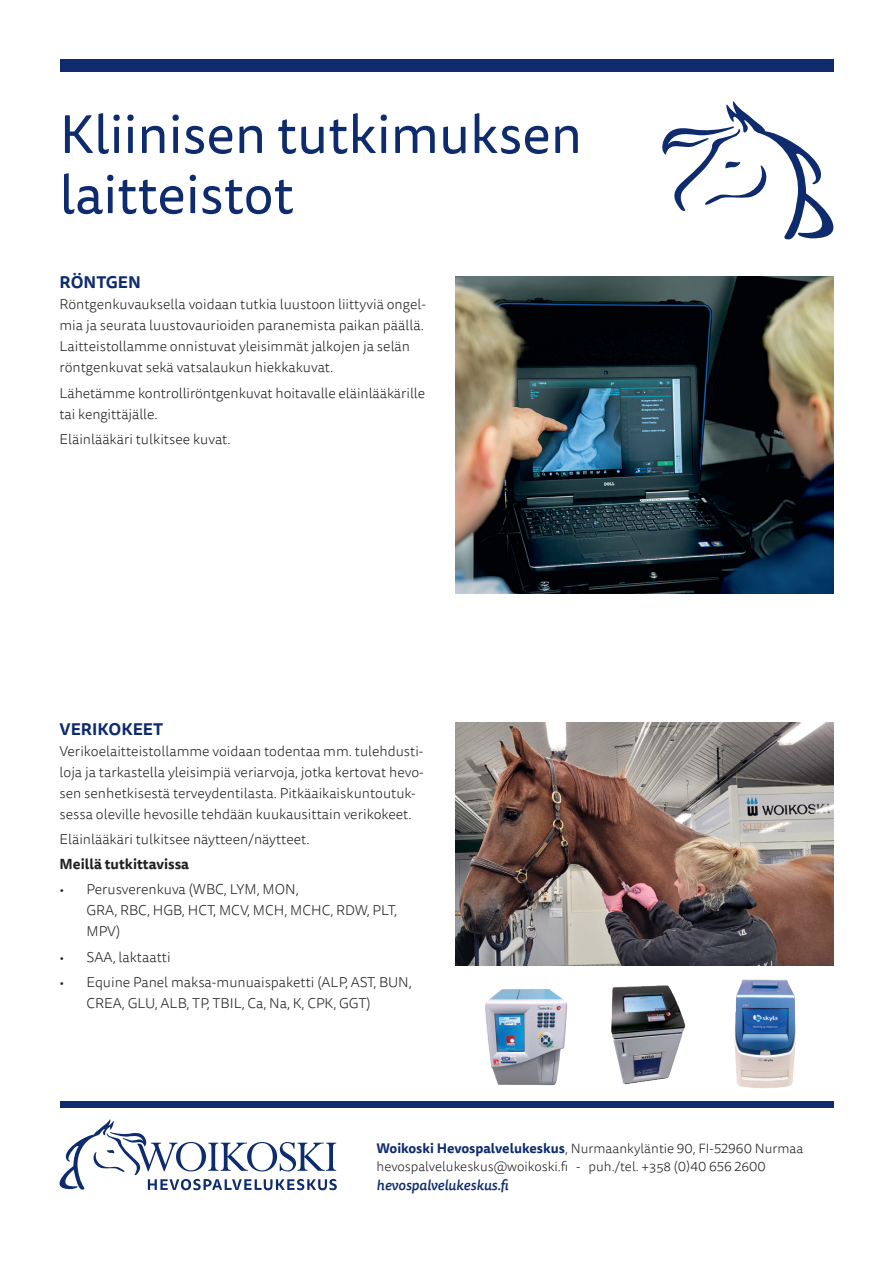
<style>
.page{position:relative;width:893px;height:1263px;background:#fff}
.page>*{position:absolute;margin:0;border:0;box-sizing:border-box;transform-origin:0 0}
.t1{font:54px/60.2px "Tisa Sans Pro";color:#0d2b6d}
.t2{font:700 16.5px "Tisa Sans Pro";color:#0d2b6d}
.t3{font:300 14.25px/21px "Tisa Sans Pro";color:#231f20}
.t4{font:italic 500 14.25px "Tisa Sans Pro";color:#0d2b6d}
.t5{font:700 14.25px "Tisa Sans Pro";color:#231f20}
.t6{font:300 13.5px/18px "Tisa Sans Pro";color:#231f20}
.s1{font-weight:700;color:#0d2b6d}
</style>
<div class="page">
<div style="left:60px;top:60px;width:773px;height:12px;background:#0d2b6d"></div>
<div style="left:60px;top:1101px;width:773px;height:6px;background:#0d2b6d"></div>
<svg style="left:59px;top:1119px;width:278px;height:72px"></svg>
<svg style="left:662px;top:101px;width:172px;height:139px"></svg>
<img style="left:455px;top:276px;width:378px;height:317px">
<img style="left:485px;top:989px;width:83px;height:97px">
<img style="left:611px;top:985px;width:75px;height:100px">
<img style="left:734px;top:979px;width:62px;height:109px">
<img style="left:455px;top:723px;width:378px;height:243px">
<p class="t1" style="left:60px;top:105px;width:524px">Kliinisen tutkimuksen laitteistot</p>
<p class="t2" style="left:60px;top:270px;width:83px">RÖNTGEN</p>
<p class="t3" style="left:60px;top:294px;width:368px">Röntgenkuvauksella voidaan tutkia luustoon liittyviä ongel&shy;mia ja seurata luustovaurioiden paranemista paikan päällä.<br>Laitteistollamme onnistuvat yleisimmät jalkojen ja selän röntgenkuvat sekä vatsalaukun hiekkakuvat.</p>
<p class="t3" style="left:60px;top:383px;width:367px">Lähetämme kontrolliröntgenkuvat hoitavalle eläinlääkärille tai kengittäjälle.</p>
<p class="t3" style="left:60px;top:429px;width:173px">Eläinlääkäri tulkitsee kuvat.</p>
<p class="t2" style="left:60px;top:717px;width:105px">VERIKOKEET</p>
<p class="t3" style="left:60px;top:741px;width:366px">Verikoelaitteistollamme voidaan todentaa mm. tulehdusti&shy;loja ja tarkastella yleisimpiä veriarvoja, jotka kertovat hevo&shy;sen senhetkisestä terveydentilasta. Pitkäaikaiskuntoutuk&shy;sessa oleville hevosille tehdään kuukausittain verikokeet.</p>
<p class="t3" style="left:60px;top:829px;width:252px">Eläinlääkäri tulkitsee näytteen/näytteet.</p>
<p class="t5" style="left:60px;top:854px;width:131px">Meillä tutkittavissa</p>
<p class="t3" style="left:87px;top:879px;width:312px;text-indent:-27px">• Perusverenkuva (WBC, LYM, MON,<br>GRA, RBC, HGB, HCT, MCV, MCH, MCHC, RDW, PLT,<br>MPV)</p>
<p class="t3" style="left:60px;top:947px;width:113px">• SAA, laktaatti</p>
<p class="t3" style="left:87px;top:972px;width:327px;text-indent:-27px">• Equine Panel maksa-munuaispaketti (ALP, AST, BUN,<br>CREA, GLU, ALB, TP, TBIL, Ca, Na, K, CPK, GGT)</p>
<p class="t6" style="left:377px;top:1139px;width:428px"><span class="s1">Woikoski Hevospalvelukeskus</span>, Nurmaankyläntie 90, FI-52960 Nurmaa hevospalvelukeskus@woikoski.fi - puh./tel. +358 (0)40 656 2600</p>
<p class="t4" style="left:377px;top:1175px;width:133px">hevospalvelukeskus.fi</p>
</div>
